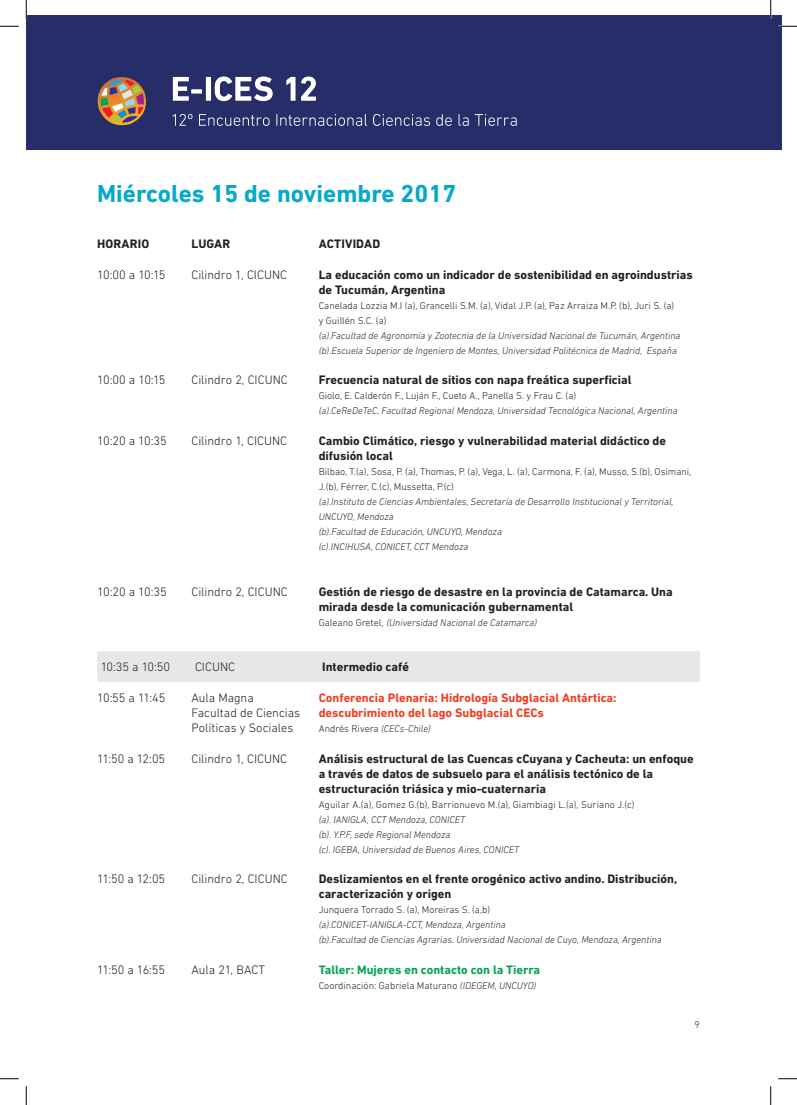
<style>
.page{position:relative;width:797px;height:1105px;background:#fff}
.page>*{position:absolute;margin:0;border:0;box-sizing:border-box;transform-origin:0 0}
.t1{font:700 25px "DIN Next LT Pro";color:#07a9cb}
.t2{font:700 12.5px/15px "DIN Next LT Pro";color:#231f20}
.t3{font:300 12.5px/15px "DIN Next LT Pro";color:#231f20}
.t4{font:700 12.5px/15px "DIN Next LT Pro";color:#ef3e22}
.t5{font:700 12.5px "DIN Next LT Pro";color:#00a54f}
.t6{font:italic 300 10px/15px "DIN Next LT Pro";color:#231f20}
.t7{font:300 10px/15px "DIN Next LT Pro";color:#231f20}
.t8{font:300 10px "DIN Next LT Pro";color:#004071}
.s1{font-style:normal}
.s2{font-style:italic}
</style>
<div class="page">
<div style="left:26px;top:16px;width:755px;height:134px;background:#262d69"></div>
<svg style="left:97px;top:77px;width:49px;height:49px"></svg>
<svg style="left:173px;top:77px;width:16px;height:24px"></svg>
<div style="left:191px;top:89px;width:11px;height:5px;background:#fff"></div>
<div style="left:206px;top:77px;width:5px;height:24px;background:#fff"></div>
<svg style="left:215px;top:77px;width:58px;height:24px"></svg>
<svg style="left:286px;top:77px;width:9px;height:24px"></svg>
<svg style="left:301px;top:77px;width:15px;height:24px"></svg>
<svg style="left:173px;top:114px;width:19px;height:12px"></svg>
<svg style="left:199px;top:114px;width:70px;height:12px"></svg>
<svg style="left:276px;top:114px;width:91px;height:12px"></svg>
<svg style="left:373px;top:114px;width:57px;height:12px"></svg>
<svg style="left:436px;top:114px;width:16px;height:12px"></svg>
<svg style="left:458px;top:114px;width:10px;height:12px"></svg>
<svg style="left:475px;top:114px;width:41px;height:12px"></svg>
<div style="left:97px;top:651px;width:602px;height:31px;background:#e6e7e9"></div>
<svg style="left:0;top:25px;width:19px;height:2px"></svg>
<svg style="left:778px;top:25px;width:19px;height:2px"></svg>
<svg style="left:0;top:1078px;width:19px;height:1px"></svg>
<svg style="left:778px;top:1078px;width:19px;height:1px"></svg>
<svg style="left:25px;top:0;width:2px;height:19px"></svg>
<svg style="left:25px;top:1086px;width:2px;height:19px"></svg>
<svg style="left:770px;top:0;width:1px;height:19px"></svg>
<svg style="left:770px;top:1086px;width:1px;height:19px"></svg>
<h1 class="t1" style="left:97px;top:179px;width:360px">Miércoles 15 de noviembre 2017</h1>
<p class="t2" style="left:97px;top:236px;width:54px">HORARIO</p>
<p class="t2" style="left:191px;top:236px;width:40px">LUGAR</p>
<p class="t2" style="left:319px;top:236px;width:63px">ACTIVIDAD</p>
<p class="t3" style="left:97px;top:267px;width:70px">10:00 a 10:15</p>
<p class="t3" style="left:191px;top:267px;width:97px">Cilindro 1, CICUNC</p>
<p class="t2" style="left:319px;top:267px;width:375px">La educación como un indicador de sostenibilidad en agroindustrias de Tucumán, Argentina</p>
<p class="t7" style="left:319px;top:298px;width:357px">Canelada Lozzia M.I (a), Grancelli S.M. (a), Vidal J.P. (a), Paz Arraiza M.P. (b), Juri S. (a) y Guillén S.C. (a)</p>
<p class="t6" style="left:319px;top:328px;width:363px">(a).Facultad de Agronomía y Zootecnia de la Universidad Nacional de Tucumán, Argentina (b).Escuela Superior de Ingeniero de Montes, Universidad Politécnica de Madrid, España</p>
<p class="t3" style="left:97px;top:372px;width:70px">10:00 a 10:15</p>
<p class="t3" style="left:191px;top:372px;width:98px">Cilindro 2, CICUNC</p>
<p class="t2" style="left:319px;top:373px;width:314px">Frecuencia natural de sitios con napa freática superficial</p>
<p class="t7" style="left:319px;top:388px;width:259px">Giolo, E. Calderón F., Luján F., Cueto A., Panella S. y Frau C. (a)</p>
<p class="t6" style="left:319px;top:403px;width:360px">(a).CeReDeTeC, Facultad Regional Mendoza, Universidad Tecnológica Nacional, Argentina</p>
<p class="t3" style="left:97px;top:433px;width:71px">10:20 a 10:35</p>
<p class="t3" style="left:191px;top:433px;width:97px">Cilindro 1, CICUNC</p>
<p class="t2" style="left:319px;top:433px;width:349px">Cambio Climático, riesgo y vulnerabilidad material didáctico de difusión local</p>
<p class="t7" style="left:319px;top:464px;width:374px">Bilbao, T.(a), Sosa, P. (a), Thomas, P. (a), Vega, L. (a), Carmona, F. (a), Musso, S.(b), Osimani,<br>J.(b), Férrer, C.(c), Mussetta, P.(c)</p>
<p class="t6" style="left:319px;top:494px;width:356px">(a).Instituto de Ciencias Ambientales, Secretaría de Desarrollo Institucional y Territorial, UNCUYO, Mendoza<br>(b).Facultad de Educación, UNCUYO, Mendoza<br>(c).INCIHUSA, CONICET, CCT Mendoza</p>
<p class="t3" style="left:97px;top:584px;width:71px">10:20 a 10:35</p>
<p class="t3" style="left:191px;top:584px;width:98px">Cilindro 2, CICUNC</p>
<p class="t2" style="left:319px;top:584px;width:355px">Gestión de riesgo de desastre en la provincia de Catamarca. Una mirada desde la comunicación gubernamental</p>
<p class="t6" style="left:319px;top:615px;width:220px"><span class="s1">Galeano Gretel,</span> (Universidad Nacional de Catamarca)</p>
<p class="t3" style="left:101px;top:659px;width:71px">10:35 a 10:50</p>
<p class="t3" style="left:195px;top:659px;width:42px">CICUNC</p>
<p class="t2" style="left:322px;top:659px;width:88px">Intermedio café</p>
<p class="t3" style="left:97px;top:690px;width:70px">10:55 a 11:45</p>
<p class="t3" style="left:191px;top:690px;width:110px">Aula Magna<br>Facultad de Ciencias<br>Políticas y Sociales</p>
<p class="t4" style="left:319px;top:690px;width:299px">Conferencia Plenaria: Hidrología Subglacial Antártica: descubrimiento del lago Subglacial CECs</p>
<p class="t7" style="left:319px;top:721px;width:114px">Andrés Rivera <span class="s2">(CECs-Chile)</span></p>
<p class="t3" style="left:97px;top:751px;width:70px">11:50 a 12:05</p>
<p class="t3" style="left:191px;top:751px;width:97px">Cilindro 1, CICUNC</p>
<p class="t2" style="left:319px;top:751px;width:376px">Análisis estructural de las Cuencas cCuyana y Cacheuta: un enfoque a través de datos de subsuelo para el análisis tectónico de la estructuración triásica y mio-cuaternaria</p>
<p class="t7" style="left:319px;top:796px;width:317px">Aguilar A.(a), Gomez G.(b), Barrionuevo M.(a), Giambiagi L.(a), Suriano J.(c)</p>
<p class="t6" style="left:319px;top:811px;width:202px">(a). IANIGLA, CCT Mendoza, CONICET<br>(b). Y.P.F, sede Regional Mendoza<br>(c). IGEBA, Universidad de Buenos Aires, CONICET</p>
<p class="t3" style="left:97px;top:871px;width:70px">11:50 a 12:05</p>
<p class="t3" style="left:191px;top:871px;width:98px">Cilindro 2, CICUNC</p>
<p class="t2" style="left:319px;top:871px;width:360px">Deslizamientos en el frente orogénico activo andino. Distribución, caracterización y origen</p>
<p class="t7" style="left:319px;top:902px;width:173px">Junquera Torrado S. (a), Moreiras S. (a,b)</p>
<p class="t6" style="left:319px;top:917px;width:344px">(a).CONICET-IANIGLA-CCT, Mendoza, Argentina<br>(b).Facultad de Ciencias Agrarias. Universidad Nacional de Cuyo, Mendoza, Argentina</p>
<p class="t3" style="left:97px;top:962px;width:69px">11:50 a 16:55</p>
<p class="t3" style="left:191px;top:962px;width:75px">Aula 21, BACT</p>
<p class="t5" style="left:319px;top:962px;width:223px">Taller: Mujeres en contacto con la Tierra</p>
<p class="t7" style="left:319px;top:978px;width:219px">Coordinación: Gabriela Maturano <span class="s2">(IDEGEM, UNCUYO)</span></p>
<p class="t8" style="left:694px;top:1019px;width:7px">9</p>
</div>
